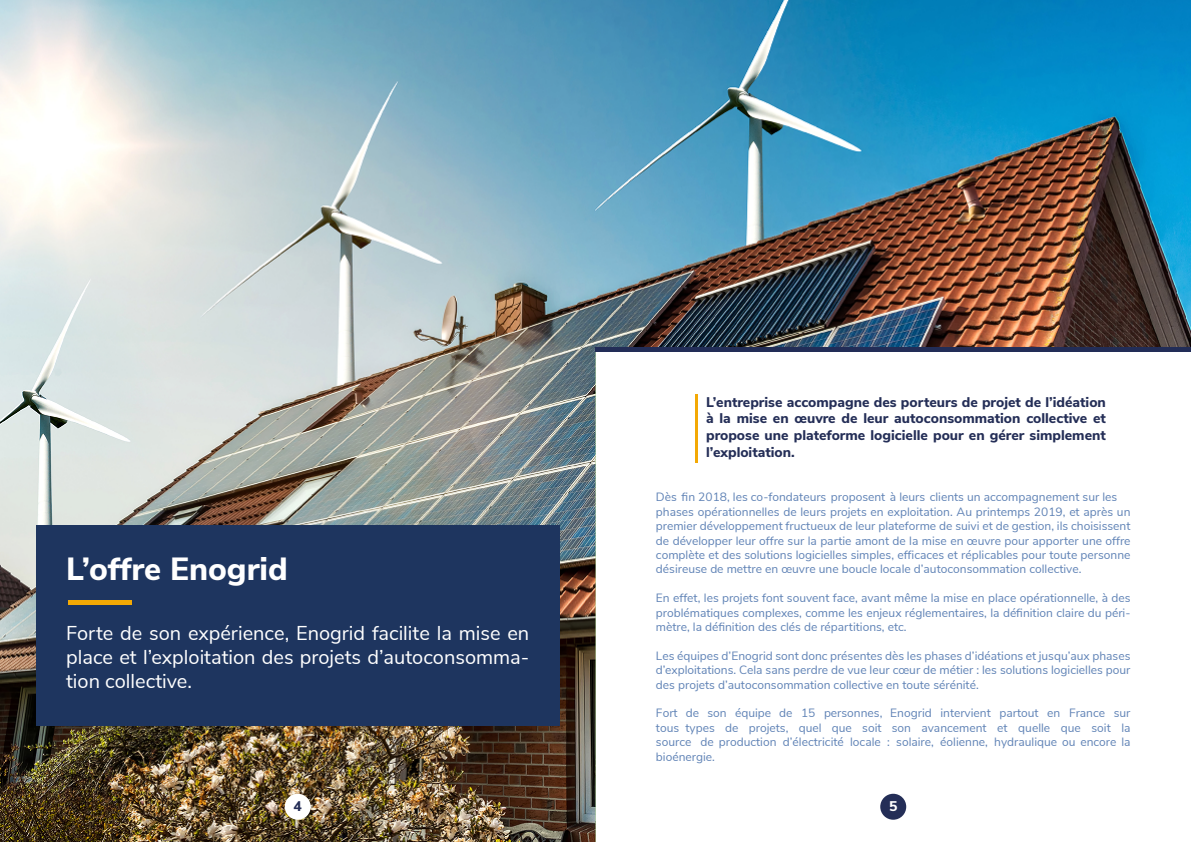
<style>
.page{position:relative;width:1191px;height:842px;background:#fff}
.page>*{position:absolute;margin:0;border:0;box-sizing:border-box;transform-origin:0 0}
.t1{font:800 32px "Nunito Sans";color:#fff}
.t2{font:20px/24px "Nunito Sans";color:#fff;text-align:justify}
.t3{font:800 14px/16.8px "Nunito Sans";color:#242e57;text-align:justify}
.t4{font:800 14px "Nunito Sans";color:#fff}
.t5{font:800 14px "Nunito Sans";color:#252e57}
.t6{font:12px/14.4px "Nunito Sans";color:#6083b6;text-align:justify}
.t7{font:12px/14.4px "Nunito Sans";color:#6083b6;text-align:justify}
.s1{font-style:inherit}
</style>
<div class="page">
<img style="left:0;top:0;width:1191px;height:842px">
<div style="left:36px;top:525px;width:523px;height:201px;background:#1e355f"></div>
<div style="left:68px;top:600px;width:64px;height:5px;background:#f3a905"></div>
<hr style="left:694px;top:394px;width:3px;height:68px;background:#f3a905">
<div style="left:285px;top:794px;width:26px;height:26px;background:#fff;border-radius:50%"></div>
<hr style="left:595px;top:348px;width:596px;height:4px;background:#222d57">
<h1 class="t1" style="left:66px;top:545px;width:223px">L’offre Enogrid</h1>
<h2 class="t2" style="left:66px;top:619px;width:465px">Forte de son expérience, Enogrid facilite la mise en place et l’exploitation des projets d’autoconsomma&shy;tion collective.</h2>
<p class="t5" style="left:293px;top:795px;width:10px">4</p>
<p class="t3" style="left:706px;top:393px;width:401px">L’entreprise accompagne des porteurs de projet de l’idéation à la mise en œuvre de leur autoconsommation collective et propose une plateforme logicielle pour en gérer simplement l’exploitation.</p>
<p class="t7" style="left:656px;top:489px;width:463px">Dès fin 2018, les co-fondateurs proposent à leurs clients un accompagnement sur les</p>
<p class="t6" style="left:656px;top:504px;width:476px">phases opérationnelles de leurs projets en exploitation. Au printemps 2019, et après un premier développement fructueux de leur plateforme de suivi et de gestion, ils choisissent de développer leur offre sur la partie amont de la mise en œuvre pour apporter une offre</p>
<p class="t7" style="left:656px;top:547px;width:476px">complète et des solutions logicielles simples, efficaces et réplicables pour toute personne</p>
<p class="t6" style="left:656px;top:561px;width:427px">désireuse de mettre en œuvre une boucle locale d’autoconsommation collective.</p>
<p class="t7" style="left:656px;top:590px;width:476px"><span class="s1">En effet, les projets font souvent face, avant même la mise en place opérationnelle, à des </span>problématiques complexes, comme les enjeux réglementaires, la définition claire du péri&shy;mètre, la définition des clés de répartitions, etc.</p>
<p class="t6" style="left:656px;top:648px;width:476px">Les équipes d’Enogrid sont donc présentes dès les phases d’idéations et jusqu’aux phases d’exploitations. Cela sans perdre de vue leur cœur de métier : les solutions logicielles pour des projets d’autoconsommation collective en toute sérénité.</p>
<p class="t6" style="left:656px;top:705px;width:476px">Fort de son équipe de 15 personnes, Enogrid intervient partout en France sur tous types de projets, quel que soit son avancement et quelle que soit la source de production d’électricité locale : solaire, éolienne, hydraulique ou encore la bioénergie.</p>
<p class="t4" style="left:889px;top:796px;width:10px">5</p>
</div>
